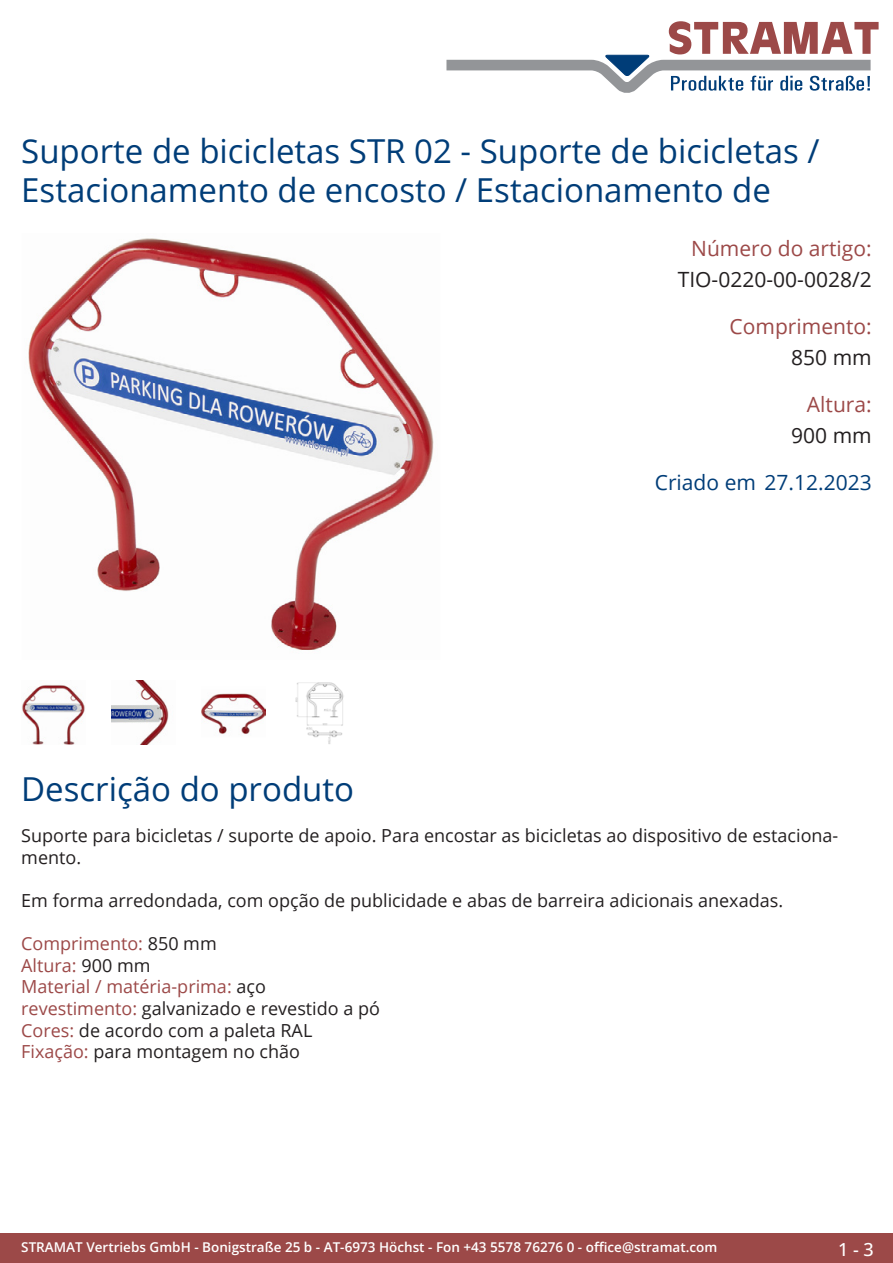
<style>
.page{position:relative;width:893px;height:1263px;background:#fff}
.page>*{position:absolute;margin:0;border:0;box-sizing:border-box;transform-origin:0 0}
.Produkttitel{font:33px/39.6px "Open Sans";color:#003d78}
.TechDaten_Überschrif{font:21px "Open Sans";color:#9c4948}
.TechDaten_Inhalt{font:21px "Open Sans";color:#231f20}
.Erstellungsdatum{font:21px "Open Sans";color:#003d78}
.Beschreibung_Text{font:18px/21.6px "Open Sans";color:#231f20}
.t1{font:500 18px "Open Sans";color:#fff}
.t2{font:600 13.5px "Open Sans";color:#fff}
.s1{color:#9c4948}
</style>
<div class="page">
<div style="left:0;top:1233px;width:893px;height:30px;background:#9c4948"></div>
<svg style="left:446px;top:21px;width:433px;height:72px"></svg>
<img style="left:28px;top:238px;width:406px;height:412px">
<img style="left:22px;top:685px;width:63px;height:59px">
<img style="left:112px;top:680px;width:57px;height:64px">
<img style="left:202px;top:693px;width:64px;height:41px">
<img style="left:295px;top:682px;width:49px;height:62px">
<p class="Produkttitel" style="left:21px;top:130px;width:800px">Suporte de bicicletas STR 02 - Suporte de bicicletas /<br>Estacionamento de encosto / Estacionamento de</p>
<p class="TechDaten_Überschrif" style="left:691px;top:234px;width:182px">Número do artigo:</p>
<p class="TechDaten_Inhalt" style="left:678px;top:265px;width:195px">TIO-0220-00-0028/2</p>
<p class="TechDaten_Überschrif" style="left:730px;top:312px;width:144px">Comprimento:</p>
<p class="TechDaten_Inhalt" style="left:791px;top:343px;width:82px">850 mm</p>
<p class="TechDaten_Überschrif" style="left:807px;top:390px;width:66px">Altura:</p>
<p class="TechDaten_Inhalt" style="left:791px;top:421px;width:82px">900 mm</p>
<p class="Erstellungsdatum" style="left:655px;top:468px;width:218px">Criado em 27.12.2023</p>
<p class="Produkttitel" style="left:21px;top:768px;width:334px">Descrição do produto</p>
<p class="Beschreibung_Text" style="left:21px;top:824px;width:817px">Suporte para bicicletas / suporte de apoio. Para encostar as bicicletas ao dispositivo de estaciona&shy;mento.</p>
<p class="Beschreibung_Text" style="left:21px;top:889px;width:763px">Em forma arredondada, com opção de publicidade e abas de barreira adicionais anexadas.</p>
<p class="Beschreibung_Text" style="left:21px;top:932px;width:360px"><span class="s1">Comprimento:</span> 850 mm<br><span class="s1">Altura:</span> 900 mm<br><span class="s1">Material / matéria-prima:</span> aço <span class="s1">revestimento:</span> galvanizado e revestido a pó<br><span class="s1">Cores:</span> de acordo com a paleta RAL<br><span class="s1">Fixação:</span> para montagem no chão</p>
<p class="t2" style="left:21px;top:1238px;width:698px">STRAMAT Vertriebs GmbH - Bonigstraße 25 b - AT-6973 Höchst - Fon +43 5578 76276 0 - office@stramat.com</p>
<p class="t1" style="left:838px;top:1237px;width:37px">1 - 3</p>
</div>
